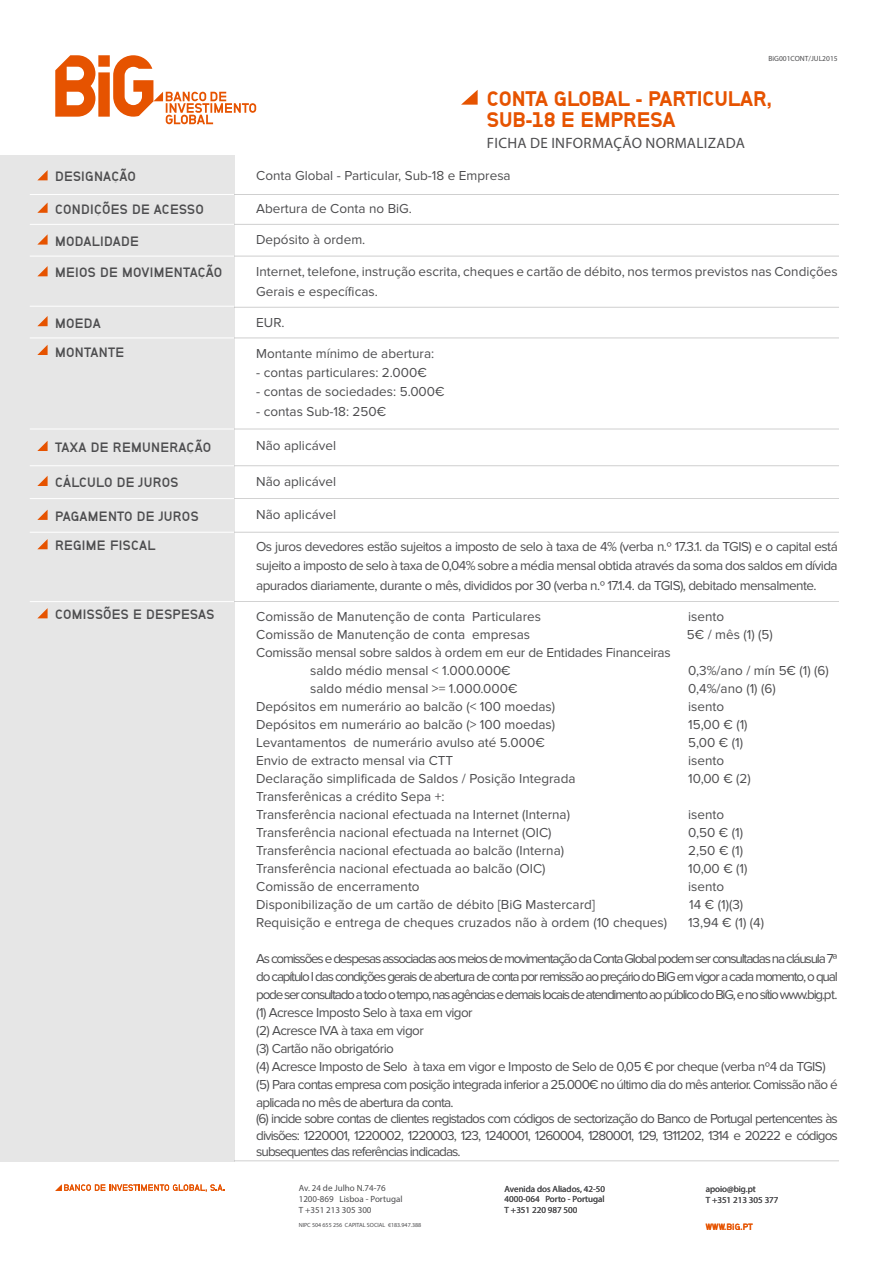
<style>
.page{position:relative;width:893px;height:1263px;background:#fff}
.page>*{position:absolute;margin:0;border:0;box-sizing:border-box;transform-origin:0 0}
.t1{font:900 21px/21px "NB Grotesk";letter-spacing:-.005em;color:#e65300}
.t2{font:15px "Myriad Pro";letter-spacing:.02em;color:#4d4d4f}
.t3{font:13.5px/19.5px "Proxima Nova";color:#4d4d4f;text-align:justify}
.t4{font:13.5px/18px "Proxima Nova";letter-spacing:-.09em;color:#4d4d4f}
.t5{font:700 13.5px/29px "NB Grotesk";letter-spacing:.02em;color:#4d4d4f}
.t6{font:13.5px/18px "Proxima Nova";letter-spacing:-.02em;color:#4d4d4f}
.t7{font:9px/10.8px "Myriad Pro";color:#4d4d4f}
.t8{font:700 9px "NB Grotesk";letter-spacing:.015em;color:#e65300}
.t9{font:7.5px "Myriad Pro";color:#4d4d4f}
.t10{font:6px "Myriad Pro";color:#4d4d4f}
</style>
<div class="page">
<svg style="left:55px;top:55px;width:201px;height:69px"></svg>
<svg style="left:461px;top:90px;width:17px;height:15px"></svg>
<div style="left:0;top:155px;width:235px;height:1006px;background:#e6e6e6"></div>
<svg style="left:38px;top:170px;width:10px;height:10px"></svg>
<svg style="left:37px;top:202px;width:11px;height:11px"></svg>
<svg style="left:37px;top:234px;width:11px;height:11px"></svg>
<svg style="left:37px;top:266px;width:11px;height:10px"></svg>
<svg style="left:37px;top:316px;width:11px;height:10px"></svg>
<svg style="left:37px;top:345px;width:11px;height:10px"></svg>
<svg style="left:37px;top:441px;width:11px;height:10px"></svg>
<svg style="left:37px;top:476px;width:11px;height:10px"></svg>
<svg style="left:37px;top:510px;width:11px;height:10px"></svg>
<svg style="left:37px;top:539px;width:11px;height:10px"></svg>
<svg style="left:38px;top:608px;width:10px;height:10px"></svg>
<hr style="left:234px;top:194px;width:605px;height:1px;background:#000">
<hr style="left:234px;top:224px;width:605px;height:1px;background:#000">
<hr style="left:234px;top:256px;width:605px;height:1px;background:#000">
<hr style="left:234px;top:307px;width:605px;height:1px;background:#000">
<hr style="left:234px;top:338px;width:605px;height:1px;background:#000">
<hr style="left:234px;top:429px;width:605px;height:1px;background:#000">
<hr style="left:234px;top:465px;width:605px;height:1px;background:#000">
<hr style="left:234px;top:498px;width:605px;height:1px;background:#000">
<hr style="left:234px;top:532px;width:605px;height:1px;background:#000">
<hr style="left:234px;top:601px;width:605px;height:1px;background:#000">
<hr style="left:234px;top:1160px;width:605px;height:1px;background:#000">
<hr style="left:30px;top:224px;width:204px;height:1px;background:#fff">
<hr style="left:30px;top:194px;width:204px;height:1px;background:#fff">
<hr style="left:30px;top:256px;width:204px;height:1px;background:#fff">
<hr style="left:30px;top:306px;width:204px;height:1px;background:#fff">
<hr style="left:30px;top:338px;width:204px;height:1px;background:#fff">
<hr style="left:30px;top:429px;width:204px;height:1px;background:#fff">
<hr style="left:30px;top:465px;width:204px;height:1px;background:#fff">
<hr style="left:30px;top:498px;width:204px;height:1px;background:#fff">
<hr style="left:30px;top:532px;width:204px;height:1px;background:#fff">
<hr style="left:30px;top:601px;width:204px;height:1px;background:#fff">
<svg style="left:55px;top:1184px;width:169px;height:8px"></svg>
<p class="t5" style="left:55px;top:161px;width:82px">DESIGNAÇÃO</p>
<p class="t5" style="left:55px;top:195px;width:150px">CONDIÇÕES DE ACESSO</p>
<p class="t5" style="left:55px;top:227px;width:85px">MODALIDADE</p>
<p class="t5" style="left:55px;top:258px;width:169px">MEIOS DE MOVIMENTAÇÃO</p>
<p class="t5" style="left:55px;top:308px;width:71px">MOEDA<br>MONTANTE</p>
<p class="t5" style="left:55px;top:432px;width:158px">TAXA DE REMUNERAÇÃO</p>
<p class="t5" style="left:55px;top:468px;width:125px">CÁLCULO DE JUROS</p>
<p class="t5" style="left:55px;top:501px;width:145px">PAGAMENTO DE JUROS<br>REGIME FISCAL</p>
<p class="t5" style="left:55px;top:600px;width:161px">COMISSÕES E DESPESAS</p>
<p class="t9" style="left:768px;top:54px;width:71px">BiG001CONT/JUL2015</p>
<h1 class="t1" style="left:487px;top:88px;width:287px">CONTA GLOBAL - PARTICULAR,<br>SUB-18 E EMPRESA</h1>
<p class="t2" style="left:487px;top:134px;width:260px">FICHA DE INFORMAÇÃO NORMALIZADA</p>
<p class="t3" style="left:256px;top:166px;width:256px">Conta Global - Particular, Sub-18 e Empresa</p>
<p class="t3" style="left:256px;top:199px;width:157px">Abertura de Conta no BiG.</p>
<p class="t3" style="left:256px;top:230px;width:111px">Depósito à ordem.</p>
<p class="t3" style="left:256px;top:262px;width:583px">Internet, telefone, instrução escrita, cheques e cartão de débito, nos termos previstos nas Condições<br>Gerais e específicas.</p>
<p class="t3" style="left:256px;top:313px;width:30px">EUR.</p>
<p class="t3" style="left:256px;top:343px;width:180px">Montante mínimo de abertura:</p>
<p class="t3" style="left:256px;top:363px;width:172px">- contas particulares: 2.000€</p>
<p class="t3" style="left:256px;top:382px;width:190px">- contas de sociedades: 5.000€</p>
<p class="t3" style="left:256px;top:402px;width:131px">- contas Sub-18: 250€</p>
<p class="t3" style="left:256px;top:436px;width:81px">Não aplicável</p>
<p class="t3" style="left:256px;top:472px;width:81px">Não aplicável</p>
<p class="t3" style="left:256px;top:505px;width:81px">Não aplicável</p>
<p class="t3" style="left:256px;top:537px;width:583px">Os juros devedores estão sujeitos a imposto de selo à taxa de 4% (verba n.º 17.3.1. da TGIS) e o capital está sujeito a imposto de selo à taxa de 0,04% sobre a média mensal obtida através da soma dos saldos em dívida apurados diariamente, durante o mês, divididos por 30 (verba n.º 17.1.4. da TGIS), debitado mensalmente.</p>
<p class="t3" style="left:256px;top:607px;width:286px">Comissão de Manutenção de conta Particulares</p>
<p class="t3" style="left:688px;top:607px;width:38px">isento</p>
<p class="t3" style="left:256px;top:625px;width:275px">Comissão de Manutenção de conta empresas</p>
<p class="t3" style="left:687px;top:625px;width:87px">5€ / mês (1) (5)</p>
<p class="t6" style="left:310px;top:644px;width:362px;text-indent:-54px">Comissão mensal sobre saldos à ordem em eur de Entidades Financeiras saldo médio mensal &lt; 1.000.000€</p>
<p class="t3" style="left:688px;top:661px;width:142px">0,3%/ano / mín 5€ (1) (6)</p>
<p class="t3" style="left:310px;top:679px;width:209px">saldo médio mensal &gt;= 1.000.000€</p>
<p class="t3" style="left:688px;top:679px;width:89px">0,4%/ano (1) (6)</p>
<p class="t3" style="left:256px;top:697px;width:301px">Depósitos em numerário ao balcão (&lt; 100 moedas)</p>
<p class="t3" style="left:688px;top:697px;width:38px">isento</p>
<p class="t3" style="left:256px;top:715px;width:301px">Depósitos em numerário ao balcão (&gt; 100 moedas)</p>
<p class="t3" style="left:688px;top:715px;width:61px">15,00 € (1)</p>
<p class="t3" style="left:256px;top:733px;width:290px">Levantamentos de numerário avulso até 5.000€</p>
<p class="t3" style="left:688px;top:733px;width:56px">5,00 € (1)</p>
<p class="t3" style="left:256px;top:751px;width:199px">Envio de extracto mensal via CTT</p>
<p class="t3" style="left:688px;top:751px;width:38px">isento</p>
<p class="t3" style="left:256px;top:769px;width:321px">Declaração simplificada de Saldos / Posição Integrada</p>
<p class="t3" style="left:688px;top:769px;width:64px">10,00 € (2)</p>
<p class="t3" style="left:256px;top:788px;width:315px;line-height:18px">Transferênicas a crédito Sepa +:<br>Transferência nacional efectuada na Internet (Interna)</p>
<p class="t3" style="left:688px;top:805px;width:38px">isento</p>
<p class="t3" style="left:256px;top:823px;width:297px">Transferência nacional efectuada na Internet (OIC)</p>
<p class="t3" style="left:688px;top:823px;width:56px">0,50 € (1)</p>
<p class="t3" style="left:256px;top:841px;width:309px">Transferência nacional efectuada ao balcão (Interna)</p>
<p class="t3" style="left:688px;top:841px;width:56px">2,50 € (1)</p>
<p class="t3" style="left:256px;top:859px;width:291px">Transferência nacional efectuada ao balcão (OIC)</p>
<p class="t3" style="left:688px;top:859px;width:61px">10,00 € (1)</p>
<p class="t3" style="left:256px;top:877px;width:165px">Comissão de encerramento</p>
<p class="t3" style="left:688px;top:877px;width:38px">isento</p>
<p class="t3" style="left:256px;top:895px;width:340px">Disponibilização de um cartão de débito [BiG Mastercard]</p>
<p class="t3" style="left:689px;top:895px;width:55px">14 € (1)(3)</p>
<p class="t3" style="left:256px;top:913px;width:412px">Requisição e entrega de cheques cruzados não à ordem (10 cheques)</p>
<p class="t3" style="left:688px;top:913px;width:78px">13,94 € (1) (4)</p>
<p class="t4" style="left:256px;top:950px;width:583px">As comissões e despesas associadas aos meios de movimentação da Conta Global podem ser consultadas na cláusula 7ª do capítulo I das condições gerais de abertura de conta por remissão ao preçário do BiG em vigor a cada momento, o qual pode ser consultado a todo o tempo,nas agências e demais locais de atendimento ao público do BiG,e no sítio www.big.pt. (1) Acresce Imposto Selo à taxa em vigor<br>(2) Acresce IVA à taxa em vigor<br>(3) Cartão não obrigatório<br>(4) Acresce Imposto de Selo à taxa em vigor e Imposto de Selo de 0,05 € por cheque (verba nº4 da TGIS) (5) Para contas empresa com posição integrada inferior a 25.000€ no último dia do mês anterior. Comissão não é aplicada no mês de abertura da conta.</p>
<p class="t3" style="left:256px;top:1111px;width:583px;line-height:16.5px">(6) incide sobre contas de clientes registados com códigos de sectorização do Banco de Portugal pertencentes às divisões: 1220001, 1220002, 1220003, 123, 1240001, 1260004, 1280001, 129, 1311202, 1314 e 20222 e códigos subsequentes das referências indicadas.</p>
<p class="t7" style="left:299px;top:1183px;width:105px">Av. 24 de Julho N.74-76<br>1200-869 Lisboa - Portugal<br>T +351 213 305 300</p>
<p class="t10" style="left:299px;top:1221px;width:124px">NIPC 504 655 256 CAPITAL SOCIAL €183.947.388</p>
<p class="t7" style="left:505px;top:1183px;width:102px;text-align:justify">Avenida dos Aliados, 42-50<br>4000-064 Porto - Portugal T +351 220 987 500</p>
<p class="t7" style="left:706px;top:1183px;width:74px">apoio@big.pt<br>T +351 213 305 377</p>
<p class="t8" style="left:706px;top:1222px;width:49px">WWW.BiG.PT</p>
</div>
